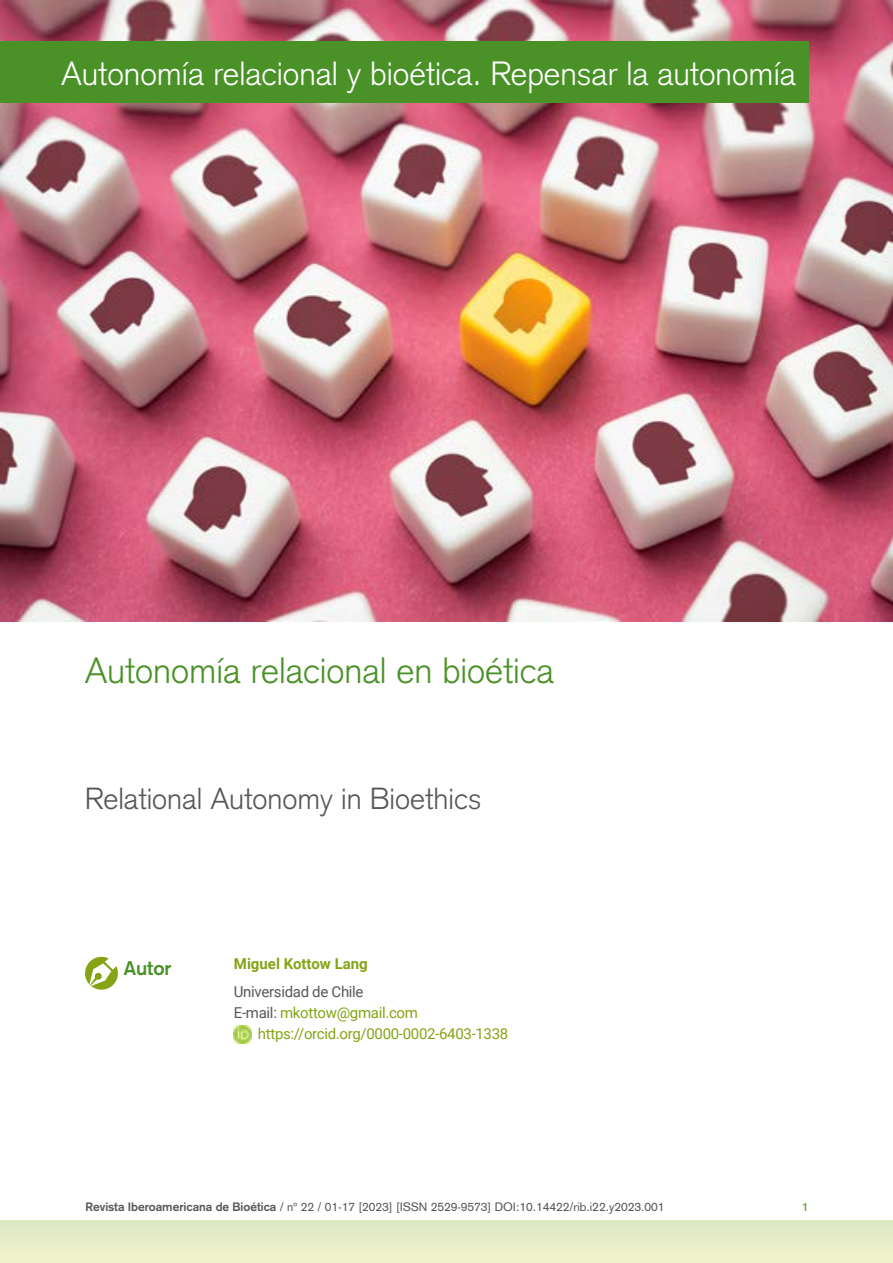
<style>
.page{position:relative;width:893px;height:1263px;background:#fff}
.page>*{position:absolute;margin:0;border:0;box-sizing:border-box;transform-origin:0 0}
.t1{font:300 36px "Akzidenz Grotesk";color:#4a9228}
.t2{font:300 33px "Akzidenz Grotesk";color:#fff}
.t3{font:300 30px "Akzidenz Grotesk";color:#575756}
.t4{font:700 19.5px "Akzidenz Grotesk";color:#4a9228}
.t5{font:15px "Roboto";letter-spacing:-.02em;color:#86a315}
.t6{font:15px "Roboto";letter-spacing:-.02em;color:#575756}
.t7{font:700 15px "Roboto";color:#86a315}
.t8{font:12px "Akzidenz Grotesk";color:#575756}
.t9{font:700 12px "Akzidenz Grotesk";color:#74a54c}
.s1{color:#575756}
.s2{font-weight:700}
</style>
<div class="page">
<div style="left:0;top:1220px;width:893px;height:43px;background:#e7edc8"></div>
<img style="left:234px;top:1026px;width:18px;height:18px">
<img style="left:0;top:0;width:893px;height:621px">
<svg style="left:85px;top:957px;width:33px;height:33px"></svg>
<svg style="left:89px;top:958px;width:28px;height:28px"></svg>
<div style="left:0;top:41px;width:808px;height:62px;background:#4a9228"></div>
<h2 class="t2" style="left:62px;top:54px;width:736px">Autonomía relacional y bioética. Repensar la autonomía</h2>
<h1 class="t1" style="left:85px;top:650px;width:470px">Autonomía relacional en bioética</h1>
<h3 class="t3" style="left:85px;top:781px;width:398px">Relational Autonomy in Bioethics</h3>
<h3 class="t4" style="left:124px;top:956px;width:49px">Autor</h3>
<p class="t7" style="left:234px;top:953px;width:135px">Miguel Kottow Lang</p>
<p class="t6" style="left:234px;top:981px;width:131px">Universidad de Chile</p>
<p class="t5" style="left:234px;top:1002px;width:186px"><span class="s1">E-mail:</span> mkottow@gmail.com</p>
<p class="t5" style="left:258px;top:1023px;width:252px">https://orcid.org/0000-0002-6403-1338</p>
<p class="t8" style="left:86px;top:1199px;width:580px"><span class="s2">Revista Iberoamericana de Bioética</span> / nº 22 / 01-17 [2023] [ISSN 2529-9573] DOI:10.14422/rib.i22.y2023.001</p>
<p class="t9" style="left:802px;top:1199px;width:8px">1</p>
</div>
